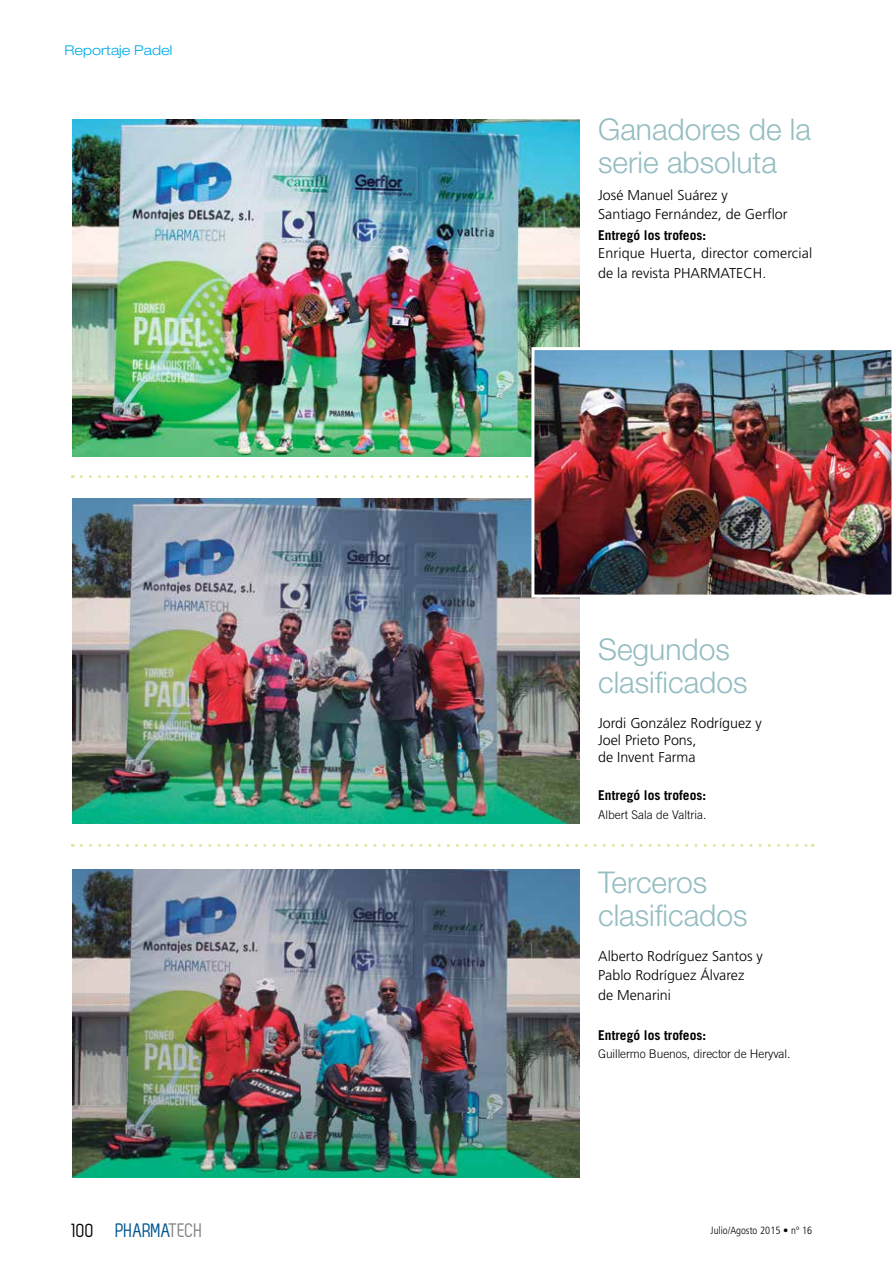
<style>
.page{position:relative;width:893px;height:1263px;background:#fff}
.page>*{position:absolute;margin:0;border:0;box-sizing:border-box;transform-origin:0 0}
.t1{font:300 30px/33px "Helvetica Neue LT Std";color:#94bdc1}
.t2{font:19.5px "Zag";color:#00548e}
.t3{font:300 14.25px/19.5px "Frutiger";color:#000}
.t4{font:700 13.5px "Trade Gothic";color:#000}
.t5{font:300 expanded 13.5px "Helvetica Neue LT Std";color:#00aae6}
.t6{font:300 12px "Trade Gothic";letter-spacing:-.01em;color:#000}
.t7{font:300 condensed 10.5px "Frutiger";color:#000}
.s1{color:#000}
.s2{color:#808285}
</style>
<div class="page">
<img style="left:72px;top:119px;width:507px;height:337px">
<img style="left:72px;top:499px;width:507px;height:324px">
<img style="left:72px;top:869px;width:507px;height:309px">
<svg style="left:81px;top:475px;width:448px;height:3px"></svg>
<svg style="left:81px;top:844px;width:732px;height:3px"></svg>
<img style="left:531px;top:347px;width:361px;height:251px">
<p class="t5" style="left:65px;top:42px;width:109px">Reportaje Padel</p>
<h1 class="t1" style="left:598px;top:113px;width:214px">Ganadores de la serie absoluta</h1>
<p class="t3" style="left:598px;top:185px;width:191px">José Manuel Suárez y<br>Santiago Fernández, de Gerflor</p>
<p class="t4" style="left:598px;top:227px;width:110px">Entregó los trofeos:</p>
<p class="t3" style="left:598px;top:244px;width:215px">Enrique Huerta, director comercial de la revista PHARMATECH.</p>
<h1 class="t1" style="left:598px;top:632px;width:151px">Segundos clasificados</h1>
<p class="t3" style="left:598px;top:714px;width:165px;line-height:17.1px">Jordi González Rodríguez y<br>Joel Prieto Pons,<br>de Invent Farma</p>
<p class="t4" style="left:598px;top:787px;width:110px">Entregó los trofeos:</p>
<p class="t6" style="left:598px;top:808px;width:110px">Albert Sala de Valtria.</p>
<h1 class="t1" style="left:598px;top:865px;width:151px">Terceros clasificados</h1>
<p class="t3" style="left:598px;top:946px;width:166px">Alberto Rodríguez Santos y<br>Pablo Rodríguez Álvarez de Menarini</p>
<p class="t4" style="left:598px;top:1027px;width:110px">Entregó los trofeos:</p>
<p class="t6" style="left:598px;top:1047px;width:194px">Guillermo Buenos, director de Heryval.</p>
<h2 class="t2" style="left:72px;top:1219px;width:132px"><span class="s1">100</span> PHARMA<span class="s2">TECH</span></h2>
<p class="t7" style="left:711px;top:1224px;width:103px">Julio/Agosto 2015 • nº 16</p>
</div>
